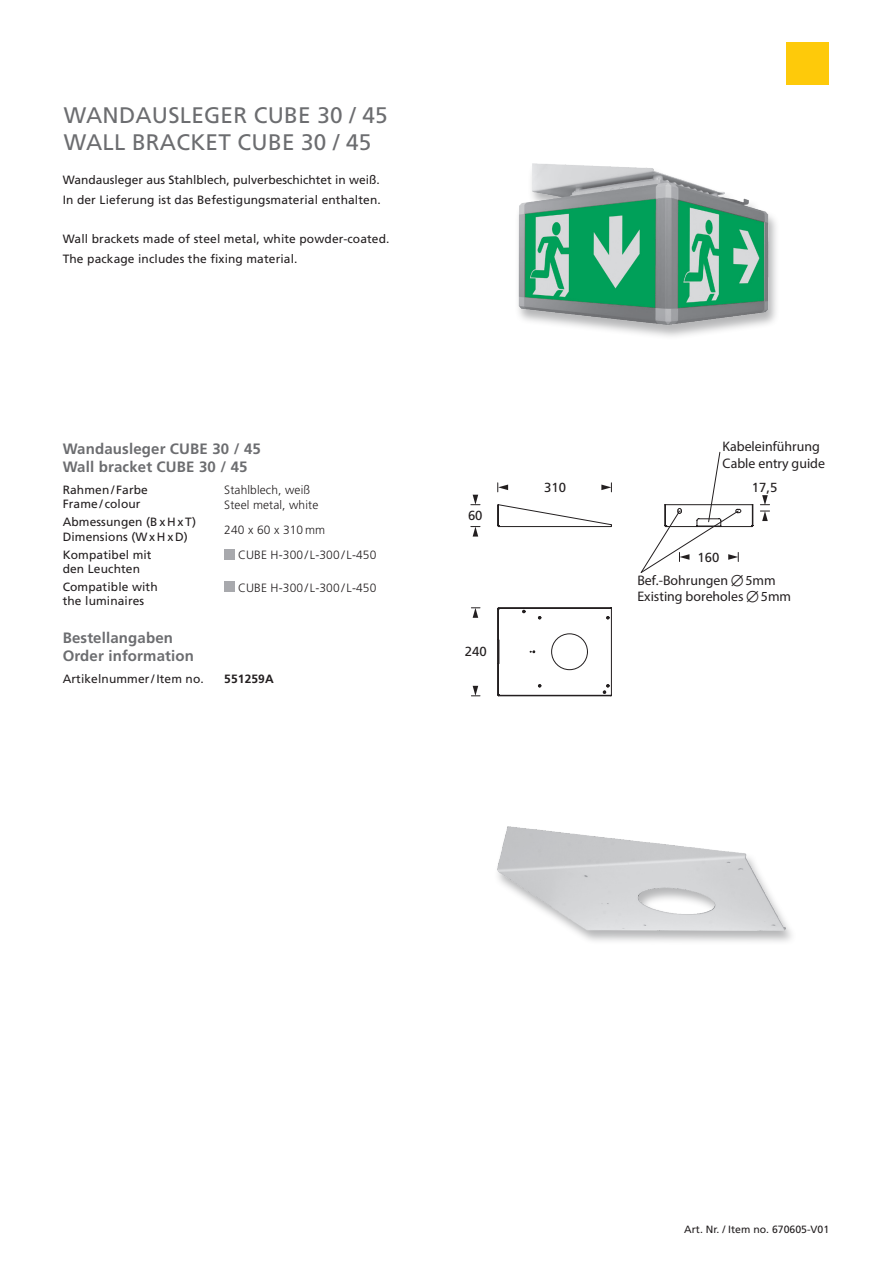
<style>
.page{position:relative;width:893px;height:1263px;background:#fff}
.page>*{position:absolute;margin:0;border:0;box-sizing:border-box;transform-origin:0 0}
.t1{font:22.5px/27px "Frutiger";letter-spacing:.01em;color:#6c6d70}
.t2{font:700 15px/18px "Frutiger";letter-spacing:.01em;color:#6c6d70}
.t3{font:13.8px/16.5px "Myriad Pro";color:#231f20}
.t4{font:13.2px "Frutiger";color:#231f20}
.t5{font:12px/14.4px "Frutiger";letter-spacing:.01em;color:#231f20}
.t6{font:300 12px/14.4px "Frutiger";letter-spacing:.01em;color:#231f20}
.t7{font:700 12px "Frutiger";letter-spacing:.01em;color:#231f20}
.t8{font:10.5px "Frutiger";color:#231f20}
</style>
<div class="page">
<div style="left:787px;top:43px;width:42px;height:42px;background:#feca0a"></div>
<div style="left:514px;top:163px;width:266px;height:178px;background:#6c6d70;opacity:.5"></div>
<img style="left:514px;top:163px;width:260px;height:172px">
<div style="left:224px;top:549px;width:10px;height:10px;background:#a8a9ad"></div>
<div style="left:224px;top:581px;width:10px;height:11px;background:#a8a9ad"></div>
<img style="left:497px;top:826px;width:295px;height:116px">
<svg style="left:470px;top:451px;width:300px;height:246px"></svg>
<h1 class="t1" style="left:64px;top:101px;width:325px">WANDAUSLEGER CUBE 30 / 45<br>WALL BRACKET CUBE 30 / 45</h1>
<p class="t5" style="left:63px;top:169px;width:320px;line-height:19.8px">Wandausleger aus Stahlblech, pulverbeschichtet in weiß.<br>In der Lieferung ist das Befestigungsmaterial enthalten.</p>
<p class="t5" style="left:63px;top:229px;width:328px;line-height:19.8px">Wall brackets made of steel metal, white powder-coated.<br>The package includes the fixing material.</p>
<p class="t2" style="left:63px;top:440px;width:200px">Wandausleger CUBE 30 / 45<br>Wall bracket CUBE 30 / 45</p>
<p class="t5" style="left:63px;top:482px;width:87px">Rahmen/ Farbe<br>Frame / colour</p>
<p class="t6" style="left:224px;top:483px;width:96px">Stahlblech, weiß<br>Steel metal, white</p>
<p class="t5" style="left:63px;top:515px;width:135px">Abmessungen (Bx H x T)<br>Dimensions (Wx H x D)</p>
<p class="t6" style="left:224px;top:522px;width:102px">240 x 60 x 310 mm</p>
<p class="t5" style="left:63px;top:547px;width:90px">Kompatibel mit den Leuchten</p>
<p class="t6" style="left:238px;top:548px;width:140px">CUBE H-300 / L-300 / L-450</p>
<p class="t5" style="left:63px;top:579px;width:97px">Compatible with the luminaires</p>
<p class="t6" style="left:238px;top:580px;width:140px">CUBE H-300 / L-300 / L-450</p>
<p class="t2" style="left:63px;top:629px;width:133px">Bestellangaben<br>Order information</p>
<p class="t5" style="left:63px;top:672px;width:143px">Artikelnummer/ Item no.</p>
<p class="t7" style="left:224px;top:672px;width:51px">551259A</p>
<p class="t4" style="left:468px;top:508px;width:16px">60</p>
<p class="t4" style="left:465px;top:644px;width:23px">240</p>
<p class="t4" style="left:544px;top:479px;width:23px">310</p>
<p class="t3" style="left:723px;top:438px;width:104px">Kabeleinführung<br>Cable entry guide</p>
<p class="t4" style="left:697px;top:549px;width:23px">160</p>
<p class="t4" style="left:752px;top:480px;width:27px">17,5</p>
<p class="t3" style="left:637px;top:571px;width:155px">Bef.-Bohrungen 5mm<br>Existing boreholes 5mm</p>
<p class="t8" style="left:684px;top:1223px;width:146px">Art. Nr. / Item no. 670605-V01</p>
</div>
